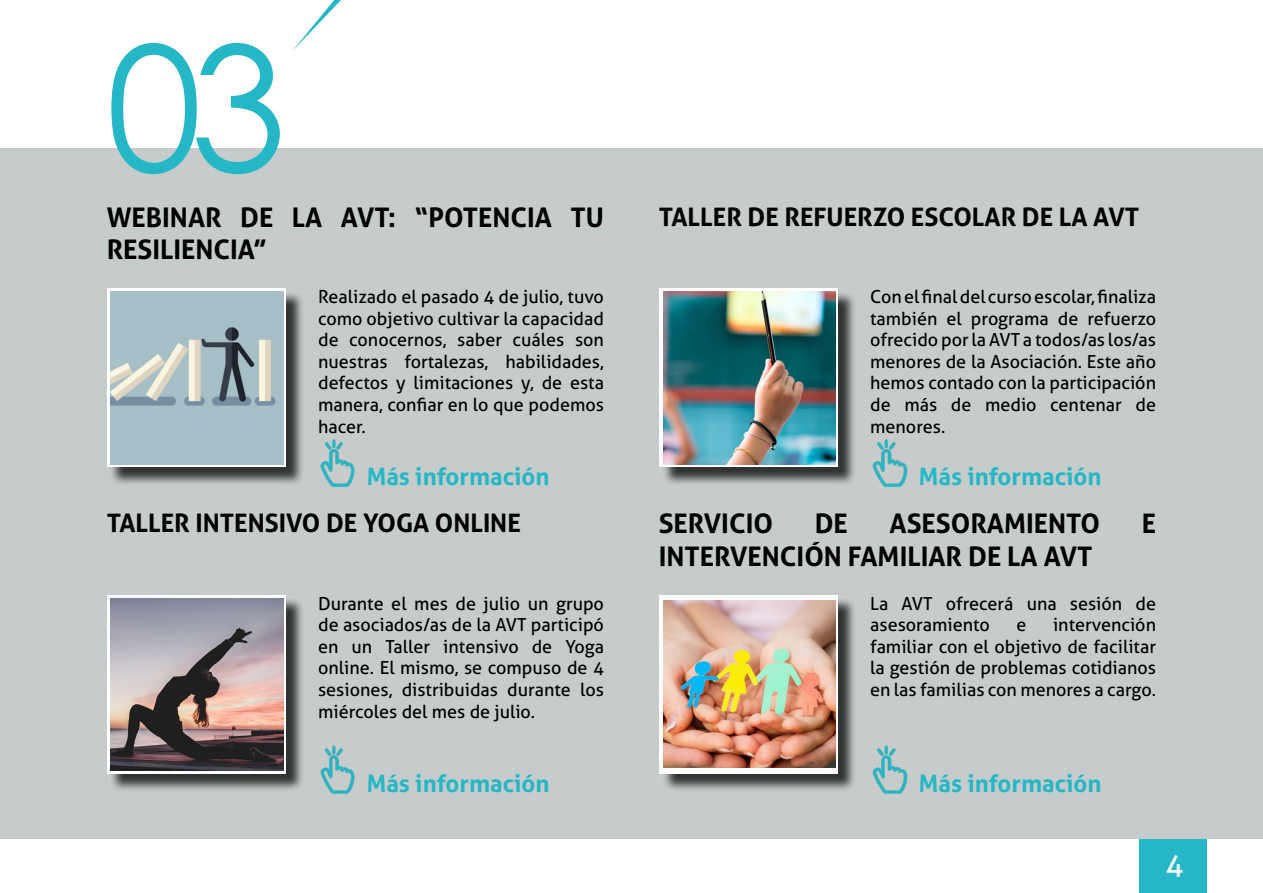
<style>
.page{position:relative;width:1263px;height:893px;background:#fff}
.page>*{position:absolute;margin:0;border:0;box-sizing:border-box;transform-origin:0 0}
.t1{font:174px "Century Gothic";color:#25b7c6}
.t2{font:30px "Aller";color:#fff}
.t3{font:700 27px/32.4px "Aller";color:#000}
.t4{font:700 25.5px "Aller";color:#000}
.t5{font:700 24px "Aller";color:#25b7c6}
.t6{font:18px/21.6px "Aller";color:#000;text-align:justify}
</style>
<div class="page">
<div style="left:0;top:148px;width:1263px;height:690px;background:#c5cccb"></div>
<div style="left:1139px;top:839px;width:67px;height:54px;background:#25b7c6"></div>
<svg style="left:292px;top:0;width:49px;height:51px"></svg>
<div style="left:662px;top:291px;width:194px;height:195px;background:#000;opacity:.75"></div>
<svg style="left:659px;top:289px;width:179px;height:178px;background:#e2e7e8"></svg>
<img style="left:872px;top:439px;width:36px;height:48px">
<img style="left:663px;top:292px;width:172px;height:172px">
<div style="left:110px;top:598px;width:194px;height:195px;background:#000;opacity:.75"></div>
<svg style="left:107px;top:595px;width:179px;height:179px;background:#f1efef"></svg>
<img style="left:320px;top:745px;width:35px;height:49px">
<img style="left:111px;top:598px;width:172px;height:173px">
<div style="left:110px;top:291px;width:194px;height:195px;background:#000;opacity:.75"></div>
<svg style="left:107px;top:289px;width:179px;height:178px;background:#e4ebed"></svg>
<img style="left:320px;top:439px;width:35px;height:48px">
<img style="left:111px;top:292px;width:172px;height:172px">
<div style="left:662px;top:598px;width:194px;height:195px;background:#000;opacity:.75"></div>
<div style="left:659px;top:595px;width:179px;height:179px;background:#fff"></div>
<img style="left:872px;top:745px;width:36px;height:49px">
<img style="left:663px;top:600px;width:172px;height:167px">
<h1 class="t1" style="left:106px;top:-13px;width:182px">03</h1>
<h3 class="t3" style="left:107px;top:201px;width:499px">WEBINAR DE LA AVT: “POTENCIA TU<br>RESILIENCIA”</h3>
<p class="t6" style="left:318px;top:286px;width:287px">Realizado el pasado 4 de julio, tuvo como objetivo cultivar la capacidad de conocernos, saber cuáles son nuestras fortalezas, habilidades, defectos y limitaciones y, de esta manera, confiar en lo que podemos hacer.</p>
<h3 class="t5" style="left:367px;top:462px;width:184px">Más información</h3>
<h3 class="t4" style="left:107px;top:507px;width:416px">TALLER INTENSIVO DE YOGA ONLINE</h3>
<p class="t6" style="left:318px;top:592px;width:287px">Durante el mes de julio un grupo de asociados/as de la AVT participó en un Taller intensivo de Yoga online. El mismo, se compuso de 4 sesiones, distribuidas durante los miércoles del mes de julio.</p>
<h3 class="t5" style="left:367px;top:769px;width:184px">Más información</h3>
<h3 class="t4" style="left:659px;top:201px;width:482px">TALLER DE REFUERZO ESCOLAR DE LA AVT</h3>
<p class="t6" style="left:870px;top:286px;width:287px">Con el final del curso escolar, finaliza también el programa de refuerzo ofrecido por la AVT a todos/as los/as menores de la Asociación. Este año hemos contado con la participación de más de medio centenar de menores.</p>
<h3 class="t5" style="left:919px;top:462px;width:184px">Más información</h3>
<h3 class="t3" style="left:659px;top:507px;width:116px">SERVICIO</h3>
<h3 class="t3" style="left:815px;top:507px;width:35px">DE</h3>
<h3 class="t3" style="left:889px;top:507px;width:212px">ASESORAMIENTO</h3>
<h3 class="t3" style="left:1142px;top:507px;width:16px">E</h3>
<h3 class="t3" style="left:659px;top:540px;width:435px">INTERVENCIÓN FAMILIAR DE LA AVT</h3>
<p class="t6" style="left:870px;top:592px;width:287px">La AVT ofrecerá una sesión de asesoramiento</p>
<p class="t6" style="left:870px;top:614px;width:287px;text-indent:183px">intervención familiar con el objetivo de facilitar la gestión de problemas cotidianos en las familias con menores a cargo.</p>
<p class="t6" style="left:1016px;top:614px;width:12px">e</p>
<h3 class="t5" style="left:919px;top:769px;width:184px">Más información</h3>
<h2 class="t2" style="left:1165px;top:846px;width:19px">4</h2>
</div>
